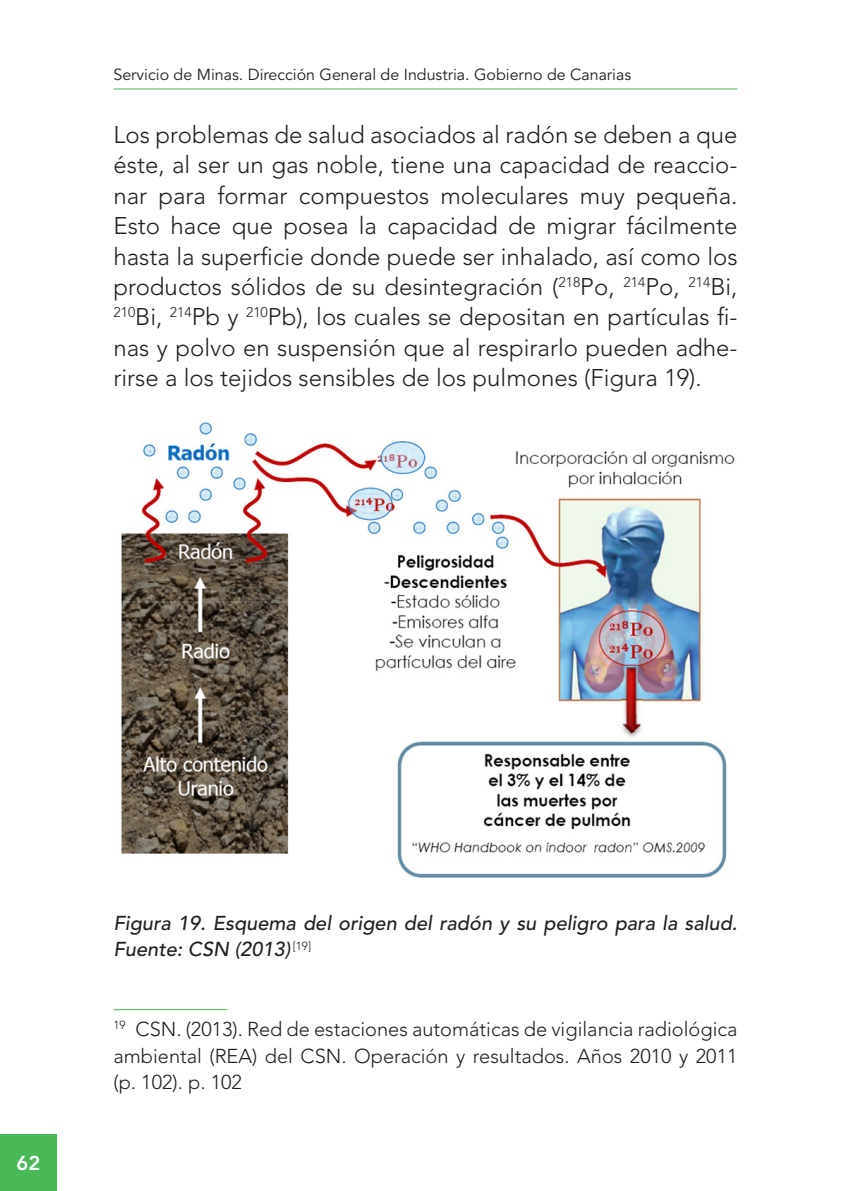
<style>
.page{position:relative;width:851px;height:1191px;background:#fff}
.page>*{position:absolute;margin:0;border:0;box-sizing:border-box;transform-origin:0 0}
.t1{font:300 24px/30.4px "Avenir LT Std";color:#231f20;text-align:justify}
.t2{font:300 20px/26.4px "Avenir LT Std";color:#231f20;text-align:justify}
.t3{font:italic 500 20px/26.4px "Avenir LT Std";color:#231f20}
.t4{font:800 20px "Avenir LT Std";color:#fff}
.t5{font:16px "Avenir LT Std";color:#231f20}
</style>
<div class="page">
<hr style="left:113px;top:89px;width:624px;height:1px;background:#49b857">
<div style="left:0;top:1134px;width:57px;height:57px;background:#49b857"></div>
<img style="left:121px;top:422px;width:614px;height:456px">
<hr style="left:113px;top:1009px;width:114px;height:1px;background:#49b857">
<p class="t5" style="left:113px;top:65px;width:519px">Servicio de Minas. Dirección General de Industria. Gobierno de Canarias</p>
<p class="t1" style="left:113px;top:119px;width:625px">Los problemas de salud asociados al radón se deben a que éste, al ser un gas noble, tiene una capacidad de reaccio&shy;nar para formar compuestos moleculares muy pequeña.<br>Esto hace que posea la capacidad de migrar fácilmente hasta la superficie donde puede ser inhalado, así como los productos sólidos de su desintegración (<sup>218</sup>Po, <sup>214</sup>Po, <sup>214</sup>Bi, <sup>210</sup>Bi, <sup>214</sup>Pb y <sup>210</sup>Pb), los cuales se depositan en partículas fi&shy;nas y polvo en suspensión que al respirarlo pueden adhe&shy;rirse a los tejidos sensibles de los pulmones (Figura 19).</p>
<p class="t4" style="left:17px;top:1151px;width:25px">62</p>
<p class="t3" style="left:113px;top:910px;width:625px">Figura 19. Esquema del origen del radón y su peligro para la salud.<br>Fuente: CSN (2013) <sup>[19]</sup></p>
<p class="t2" style="left:113px;top:1016px;width:625px"><sup>19</sup> CSN. (2013). Red de estaciones automáticas de vigilancia radiológica ambiental (REA) del CSN. Operación y resultados. Años 2010 y 2011 (p. 102). p. 102</p>
</div>
